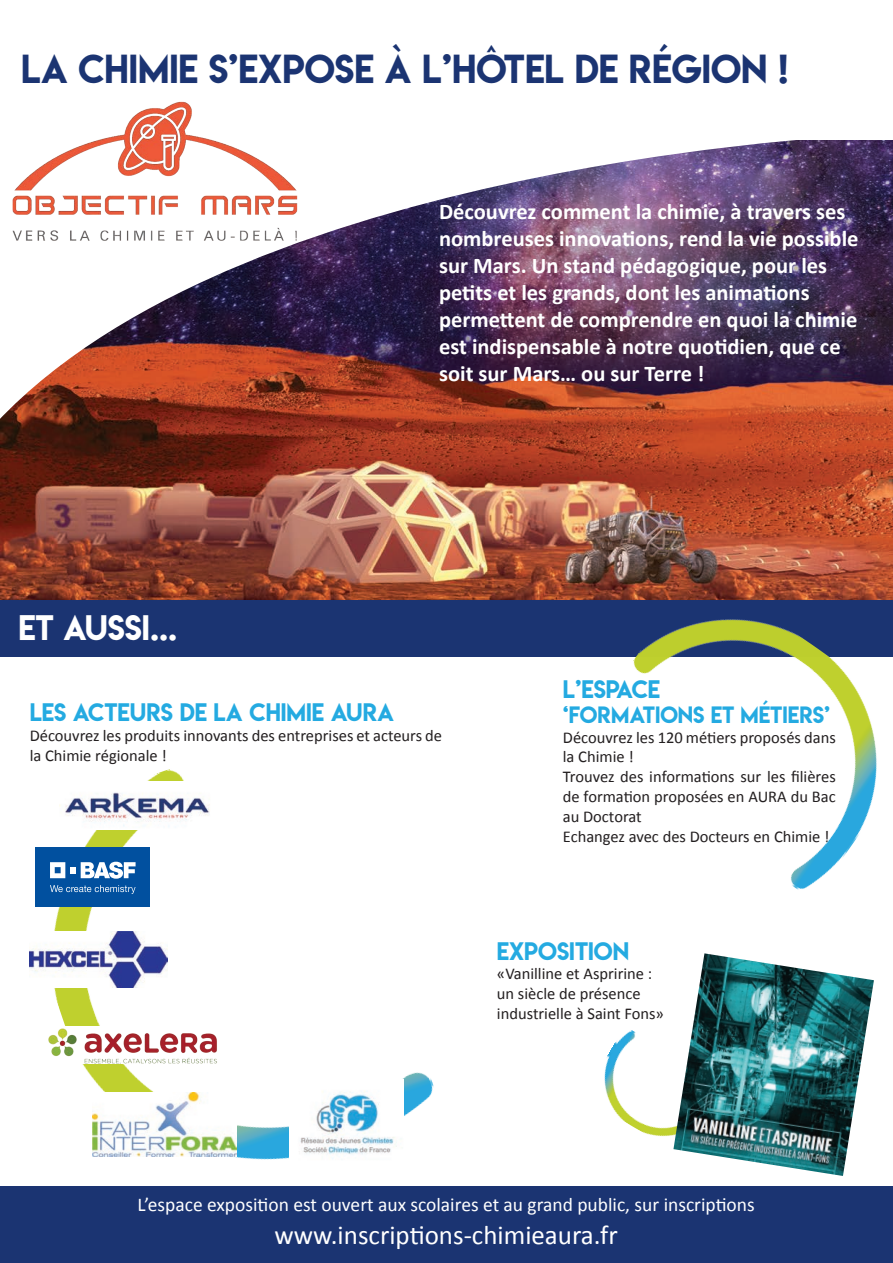
<style>
.page{position:relative;width:893px;height:1263px;background:#fff}
.page>*{position:absolute;margin:0;border:0;box-sizing:border-box;transform-origin:0 0}
.t1{font:36px "Lemon Milk";color:#1b3472}
.t2{font:31.5px "Lemon Milk";color:#fff}
.t3{font:27px "Calibri";color:#fff}
.t4{font:700 22.5px/27px "Calibri";color:#fff}
.t5{font:22.5px "Lemon Milk";color:#24aae1}
.t6{font:21px "Lemon Milk";color:#24aae1}
.t7{font:19.5px "Calibri";color:#fff}
.t8{font:16.5px/19.8px "Calibri";color:#231f20}
</style>
<div class="page">
<img style="left:29px;top:769px;width:405px;height:391px">
<img style="left:604px;top:1030px;width:69px;height:107px">
<div style="left:0;top:598px;width:893px;height:58px;background:#1b3472"></div>
<img style="left:0;top:140px;width:893px;height:459px">
<img style="left:0;top:140px;width:890px;height:282px">
<img style="left:0;top:101px;width:327px;height:198px">
<img style="left:673px;top:953px;width:201px;height:223px">
<img style="left:30px;top:931px;width:138px;height:57px">
<img style="left:59px;top:781px;width:155px;height:48px">
<img style="left:580px;top:566px;width:313px;height:324px">
<div style="left:0;top:1186px;width:893px;height:77px;background:#1b3472"></div>
<div style="left:36px;top:847px;width:114px;height:60px;background:#01509f"></div>
<svg style="left:50px;top:862px;width:86px;height:17px"></svg>
<svg style="left:50px;top:885px;width:86px;height:9px"></svg>
<img style="left:93px;top:1092px;width:144px;height:64px">
<img style="left:47px;top:1027px;width:174px;height:38px">
<img style="left:289px;top:1079px;width:114px;height:81px">
<h1 class="t1" style="left:21px;top:44px;width:769px">LA CHIMIE S’EXPOSE À L’HÔTEL DE RÉGION !</h1>
<h2 class="t2" style="left:18px;top:605px;width:160px">ET AUSSI...</h2>
<p class="t4" style="left:439px;top:198px;width:421px">Découvrez comment la chimie, à travers ses nombreuses innovations, rend la vie possible sur Mars. Un stand pédagogique, pour les petits et les grands, dont les animations permettent de comprendre en quoi la chimie est indispensable à notre quotidien, que ce soit sur Mars… ou sur Terre !</p>
<h3 class="t5" style="left:30px;top:696px;width:366px">LES ACTEURS DE LA CHIMIE AURA</h3>
<p class="t8" style="left:30px;top:725px;width:414px">Découvrez les produits innovants des entreprises et acteurs de la Chimie régionale !</p>
<h3 class="t5" style="left:563px;top:673px;width:99px">L’ESPACE</h3>
<p class="t6" style="left:563px;top:700px;width:269px">‘FORMATIONS ET MÉTIERS’</p>
<p class="t8" style="left:563px;top:727px;width:274px">Découvrez les 120 métiers proposés dans la Chimie !<br>Trouvez des informations sur les filières de formation proposées en AURA du Bac au Doctorat<br>Echangez avec des Docteurs en Chimie !</p>
<h3 class="t5" style="left:497px;top:935px;width:134px">EXPOSITION</h3>
<p class="t8" style="left:497px;top:964px;width:169px">«Vanilline et Aspririne : un siècle de présence industrielle à Saint Fons»</p>
<p class="t7" style="left:138px;top:1192px;width:619px">L’espace exposition est ouvert aux scolaires et au grand public, sur inscriptions</p>
<h3 class="t3" style="left:274px;top:1217px;width:345px">www.inscriptions-chimieaura.fr</h3>
</div>
